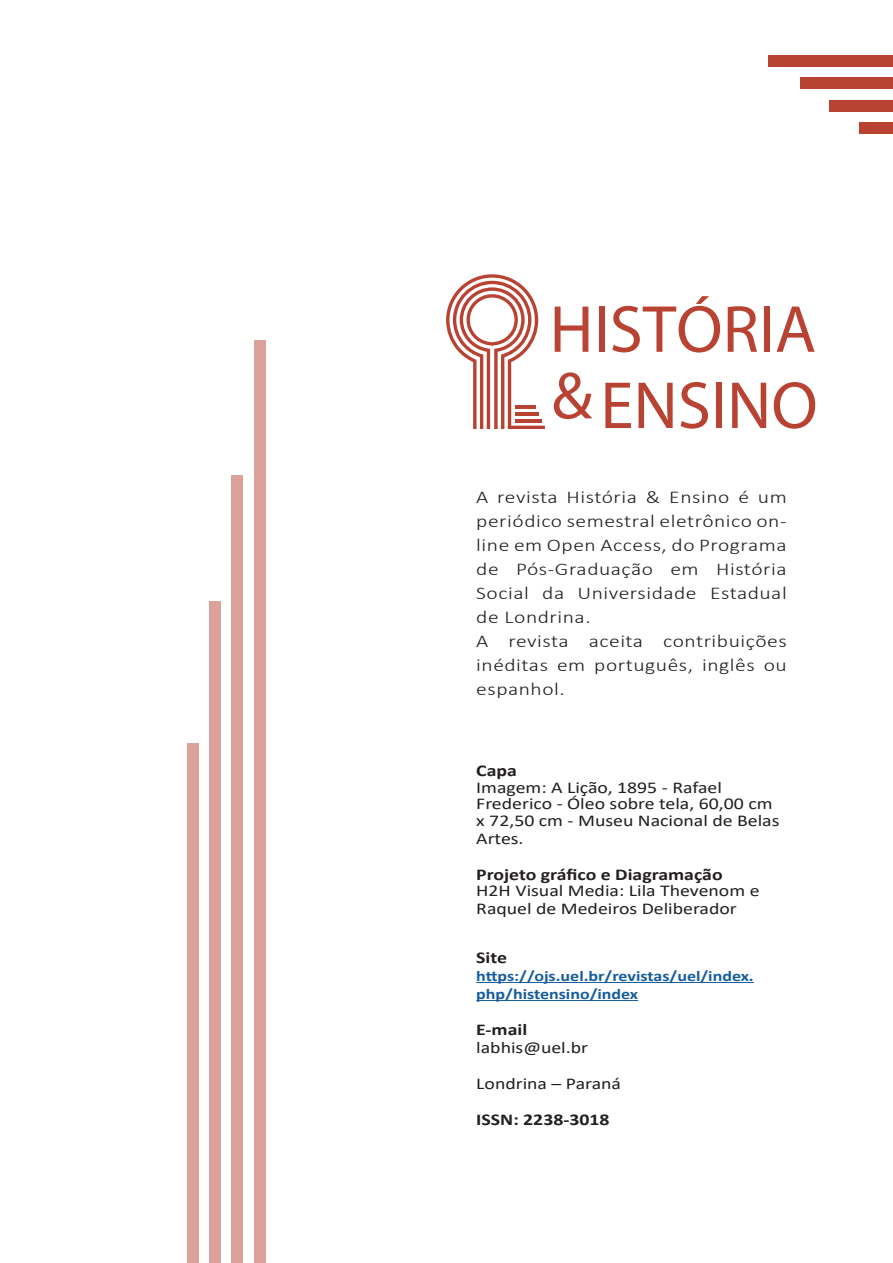
<style>
.page{position:relative;width:893px;height:1263px;background:#fff}
.page>*{position:absolute;margin:0;border:0;box-sizing:border-box;transform-origin:0 0}
.t1{font:67.05px/76.2px "Myriad Pro";color:#b94333}
.t2{font:300 18px/24px "Calibri";letter-spacing:.025em;color:#231f20;text-align:justify;scale:1.2 1}
.t3{font:16.5px/16.5px "Calibri";color:#231f20;scale:1.2 1}
.t4{font:700 16.5px "Calibri";color:#231f20;scale:1.2 1}
.t5{font:700 15px/18px "Calibri";color:#175d9e;scale:1.2 1}
</style>
<div class="page">
<hr style="left:476px;top:982px;width:278px;height:1px;background:#175d9e">
<hr style="left:476px;top:1000px;width:162px;height:1px;background:#175d9e">
<svg style="left:446px;top:274px;width:99px;height:155px"></svg>
<div style="left:187px;top:743px;width:11px;height:520px;background:#dca199"></div>
<div style="left:254px;top:340px;width:11px;height:923px;background:#dca199"></div>
<div style="left:232px;top:475px;width:11px;height:788px;background:#dca199"></div>
<div style="left:209px;top:602px;width:12px;height:661px;background:#dca199"></div>
<div style="left:768px;top:55px;width:125px;height:11px;background:#b94333"></div>
<div style="left:860px;top:122px;width:33px;height:12px;background:#b94333"></div>
<div style="left:829px;top:100px;width:64px;height:11px;background:#b94333"></div>
<div style="left:800px;top:78px;width:93px;height:11px;background:#b94333"></div>
<h1 class="t1" style="left:550px;top:290px;width:270px">HISTÓRIA &amp;ENSINO</h1>
<p class="t2" style="left:476px;top:484px;width:260px">A revista História &amp; Ensino é um periódico semestral eletrônico on&shy;line em Open Access, do Programa de Pós-Graduação em História Social da Universidade Estadual de Londrina.</p>
<p class="t2" style="left:476px;top:628px;width:260px">A revista aceita contribuições inéditas em português, inglês ou espanhol.</p>
<p class="t4" style="left:476px;top:759px;width:35px">Capa</p>
<p class="t3" style="left:476px;top:778px;width:254px">Imagem: A Lição, 1895 - Rafael<br>Frederico - Óleo sobre tela, 60,00 cm x 72,50 cm - Museu Nacional de Belas</p>
<p class="t3" style="left:476px;top:829px;width:41px">Artes.</p>
<p class="t4" style="left:476px;top:862px;width:207px">Projeto gráfico e Diagramação</p>
<p class="t3" style="left:476px;top:882px;width:238px">H2H Visual Media: Lila Thevenom e</p>
<p class="t3" style="left:476px;top:900px;width:219px">Raquel de Medeiros Deliberador</p>
<p class="t4" style="left:476px;top:946px;width:27px">Site</p>
<p class="t5" style="left:476px;top:967px;width:233px">https://ojs.uel.br/revistas/uel/index. php/histensino/index</p>
<p class="t4" style="left:476px;top:1018px;width:44px">E-mail</p>
<p class="t3" style="left:476px;top:1039px;width:95px">labhis@uel.br</p>
<p class="t3" style="left:476px;top:1075px;width:122px">Londrina – Paraná</p>
<p class="t4" style="left:476px;top:1108px;width:113px">ISSN: 2238-3018</p>
</div>
